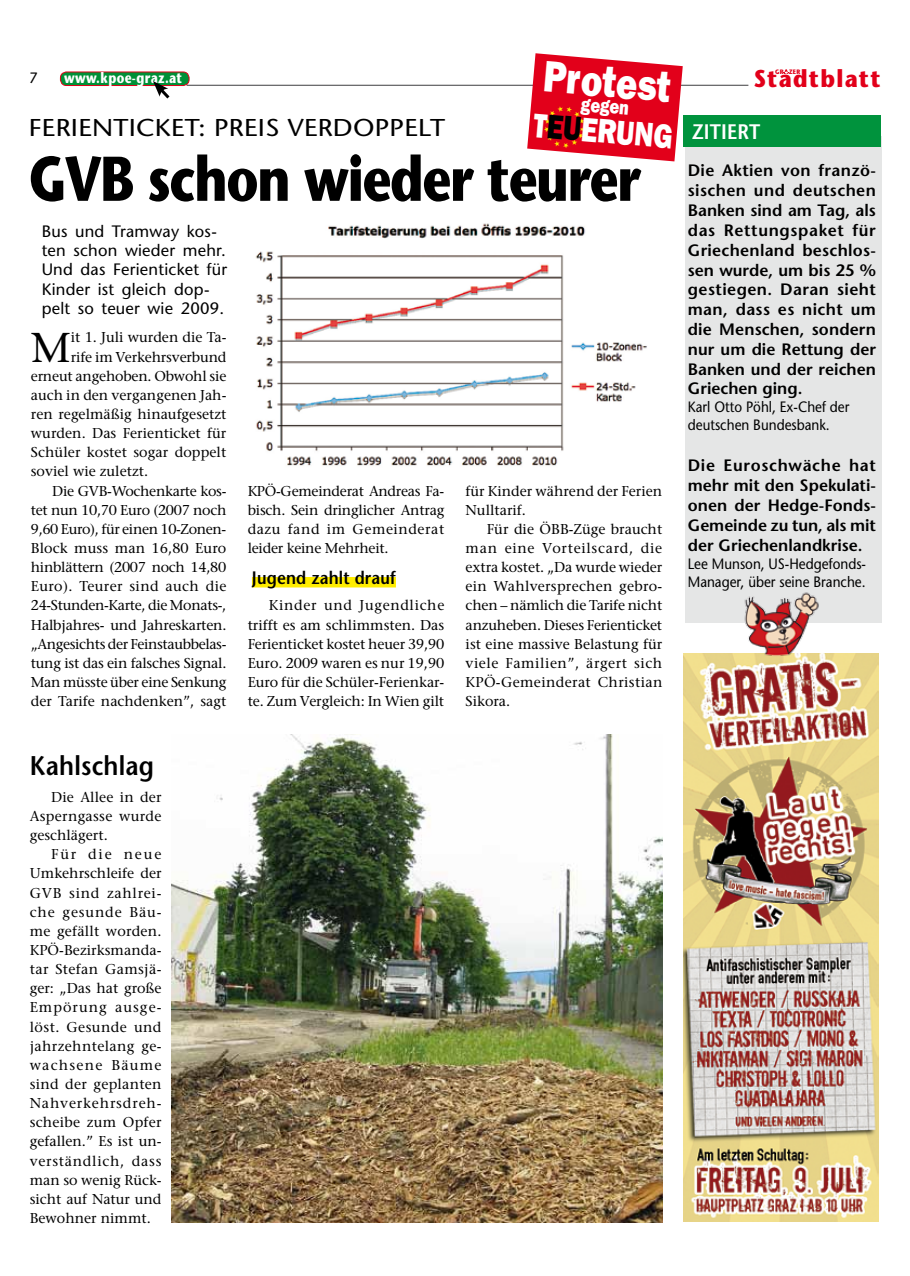
<style>
.page{position:relative;width:910px;height:1276px;background:#fff}
.page>*{position:absolute;margin:0;border:0;box-sizing:border-box;transform-origin:0 0}
.t1{font:700 63px "Stone Sans";letter-spacing:-.025em;color:#000;scale:.8 1}
.t2{font:800 44.25px "Franklin Gothic";color:#fff;scale:.8 1}
.t3{font:41.55px "Stone Serif";color:#000}
.t4{font:800 34.2px "Franklin Gothic";color:#fff;scale:.8 1}
.t5{font:600 27px "Stone Sans";letter-spacing:.01em;color:#000;scale:.9 1}
.t6{font:24.3px "Stone Sans";color:#000;scale:1.11 1}
.t7{font:700 24.3px "Stone Sans";letter-spacing:.06em;color:#e2001a;scale:.9 1}
.t8{font:600 21px "Stone Sans";letter-spacing:.01em;color:#fff;scale:.9 1}
.t9{font:800 20.4px "Franklin Gothic";color:#fff;scale:.8 1}
.t10{font:600 18px "Stone Sans";letter-spacing:.01em;color:#000;scale:.9 1}
.t11{font:600 16.5px/19.8px "Stone Sans";color:#000;text-align:justify}
.t12{font:16.5px/19.2px "Stone Sans";letter-spacing:.015em;color:#000}
.t13{font:15px/18px "Stone Sans";color:#000;scale:.9 1}
.t14{font:700 15px "Stone Sans";letter-spacing:.03em;color:#fff;scale:.8 1}
.t15{font:15px "Stone Sans";color:#000}
.t16{font:14.25px/19.2px "Stone Serif";color:#000;text-align:justify}
.t17{font:14.25px "Stone Serif";letter-spacing:-.02em;color:#000}
.t18{font:14.25px "Stone Serif";letter-spacing:-.025em;color:#000}
.t19{font:14.25px "Stone Serif";letter-spacing:.025em;color:#000}
.t20{font:italic 600 10.65px "Adobe Garamond";color:#000}
.t21{font:700 6.45px "Stone Sans";letter-spacing:.06em;color:#e2001a;scale:.9 1}
.s1{color:#000}
</style>
<div class="page">
<svg style="left:783px;top:69px;width:6px;height:5px"></svg>
<hr style="left:187px;top:85px;width:561px;height:1px;background:#3e3d40">
<div style="left:60px;top:72px;width:129px;height:13px;background:#009037;border-radius:6px"></div>
<div style="left:60px;top:72px;width:129px;height:14px;border:1px solid #e2001a;border-radius:6px"></div>
<svg style="left:153px;top:81px;width:20px;height:18px"></svg>
<img style="left:171px;top:735px;width:491px;height:487px">
<div style="left:252px;top:577px;width:144px;height:10px;background:#ffed00"></div>
<img style="left:255px;top:223px;width:392px;height:243px">
<div style="left:685px;top:136px;width:197px;height:487px;background:#e5e6e6"></div>
<div style="left:683px;top:115px;width:198px;height:32px;background:#00933d"></div>
<img style="left:684px;top:653px;width:194px;height:568px">
<img style="left:740px;top:592px;width:80px;height:66px">
<svg style="left:527px;top:53px;width:156px;height:108px;background:#e6283e"></svg>
<h2 class="t2" style="left:546px;top:50px;width:161px;rotate:5deg">Protest</h2>
<p class="t21" style="left:775px;top:67px;width:29px">GRAZER</p>
<h3 class="t7" style="left:754px;top:64px;width:142px">Stadtblatt</h3>
<p class="t15" style="left:29px;top:68px;width:10px">7</p>
<p class="t14" style="left:64px;top:68px;width:149px">www.kpoe-graz.at</p>
<h3 class="t9" style="left:582px;top:92px;width:61px;rotate:5deg">gegen</h3>
<h3 class="t4" style="left:535px;top:105px;width:176px;rotate:5deg">T<span class="s1">EU</span>ERUNG</h3>
<h3 class="t8" style="left:692px;top:119px;width:78px">ZITI ERT</h3>
<p class="t11" style="left:688px;top:161px;width:190px">Die Aktien von franzö&shy;sischen und deutschen Banken sind am Tag, als das Rettungspaket für Griechenland beschlos&shy;sen wurde, um bis 25 % gestiegen. Daran sieht man, dass es nicht um die Menschen, sondern nur um die Rettung der Banken und der reichen Griechen ging.</p>
<p class="t13" style="left:688px;top:398px;width:181px">Karl Otto Pöhl, Ex-Chef der deutschen Bundesbank.</p>
<p class="t11" style="left:688px;top:455px;width:190px">Die Euroschwäche hat mehr mit den Spekulati&shy;onen der Hedge-Fonds-Gemeinde zu tun, als mit der Griechenlandkrise.</p>
<p class="t13" style="left:688px;top:554px;width:200px">Lee Munson, US-Hedgefonds-<br>Manager, über seine Branche.</p>
<h3 class="t6" style="left:29px;top:113px;width:26px">Ferienticke</h3>
<h3 class="t6" style="left:185px;top:113px;width:52px">T: Preis</h3>
<h3 class="t6" style="left:288px;top:113px;width:16px">verdoppelt</h3>
<h1 class="t1" style="left:29px;top:139px;width:766px">GVB schon wieder teurer</h1>
<p class="t12" style="left:42px;top:222px;width:187px">Bus und Tramway kos&shy;ten schon wieder mehr.<br>Und das Ferienticket für<br>Kinder ist gleich dop&shy;pelt so teuer wie 2009.</p>
<h3 class="t3" style="left:31px;top:322px;width:42px">M</h3>
<p class="t16" style="left:71px;top:328px;width:157px">it 1. Juli wurden die Ta-</p>
<p class="t20" style="left:564px;top:182px;width:36px;rotate:1deg">Diesmal</p>
<p class="t16" style="left:71px;top:347px;width:157px">rife im Verkehrsverbund</p>
<p class="t16" style="left:31px;top:366px;width:197px">erneut angehoben. Obwohl sie</p>
<p class="t16" style="left:31px;top:385px;width:197px">auch in den vergangenen Jah-</p>
<p class="t16" style="left:31px;top:404px;width:197px">ren regelmäßig hinaufgesetzt</p>
<p class="t16" style="left:31px;top:423px;width:197px">wurden. Das Ferienticket für</p>
<p class="t16" style="left:31px;top:442px;width:197px">Schüler kostet sogar doppelt</p>
<p class="t16" style="left:31px;top:462px;width:119px">soviel wie zuletzt.</p>
<p class="t17" style="left:52px;top:482px;width:176px">Die GVB-Wochenkarte kos-</p>
<p class="t17" style="left:31px;top:501px;width:197px">tet nun 10,70 Euro (2007 noch</p>
<p class="t18" style="left:31px;top:520px;width:197px">9,60 Euro), für einen 10-Zonen-</p>
<p class="t16" style="left:31px;top:538px;width:197px">Block muss man 16,80 Euro</p>
<p class="t17" style="left:31px;top:558px;width:197px">hinblättern (2007 noch 14,80</p>
<p class="t19" style="left:31px;top:577px;width:197px">Euro). Teurer sind auch die</p>
<p class="t18" style="left:31px;top:597px;width:197px">24-Stunden-Karte, die Monats-,</p>
<p class="t16" style="left:31px;top:615px;width:197px">Halbjahres- und Jahreskarten.</p>
<p class="t18" style="left:31px;top:635px;width:197px">„Angesichts der Feinstaubbelas-</p>
<p class="t17" style="left:31px;top:654px;width:197px">tung ist das ein falsches Signal.</p>
<p class="t17" style="left:31px;top:673px;width:197px">Man müsste über eine Senkung</p>
<p class="t16" style="left:31px;top:691px;width:197px">der Tarife nachdenken”, sagt</p>
<p class="t16" style="left:248px;top:481px;width:198px">KPÖ-Gemeinderat Andreas Fa&shy;bisch. Sein dringlicher Antrag dazu fand im Gemeinderat leider keine Mehrheit.</p>
<p class="t10" style="left:252px;top:566px;width:161px">Jugend zahlt drauf</p>
<p class="t16" style="left:248px;top:596px;width:198px;text-indent:21px">Kinder und Jugendliche trifft es am schlimmsten. Das Ferienticket kostet heuer 39,90<br>Euro. 2009 waren es nur 19,90<br>Euro für die Schüler-Ferienkar&shy;te. Zum Vergleich: In Wien gilt</p>
<p class="t16" style="left:466px;top:481px;width:198px">für Kinder während der Ferien<br>Nulltarif.</p>
<p class="t16" style="left:466px;top:519px;width:198px;text-indent:21px">Für die ÖBB-Züge braucht man eine Vorteilscard, die extra kostet. „Da wurde wieder ein Wahlversprechen gebro&shy;chen – nämlich die Tarife nicht anzuheben. Dieses Ferienticket ist eine massive Belastung für viele Familien”, ärgert sich KPÖ-Gemeinderat Christian Sikora.</p>
<h3 class="t5" style="left:30px;top:749px;width:140px">Kahlschlag</h3>
<p class="t16" style="left:30px;top:787px;width:133px;text-indent:21px">Die Allee in der Asperngasse wurde geschlägert.</p>
<p class="t16" style="left:30px;top:844px;width:133px;text-indent:21px">Für die neue Umkehrschleife der GVB sind zahlrei&shy;che gesunde Bäu&shy;me gefällt worden.<br>KPÖ-Bezirksmanda&shy;tar Stefan Gamsjä&shy;ger: „Das hat große Empörung ausge&shy;löst. Gesunde und jahrzehntelang ge&shy;wachsene Bäume sind der geplanten Nahverkehrsdreh&shy;scheibe zum Opfer gefallen.” Es ist un&shy;verständlich, dass man so wenig Rück&shy;sicht auf Natur und Bewohner nimmt.</p>
</div>
